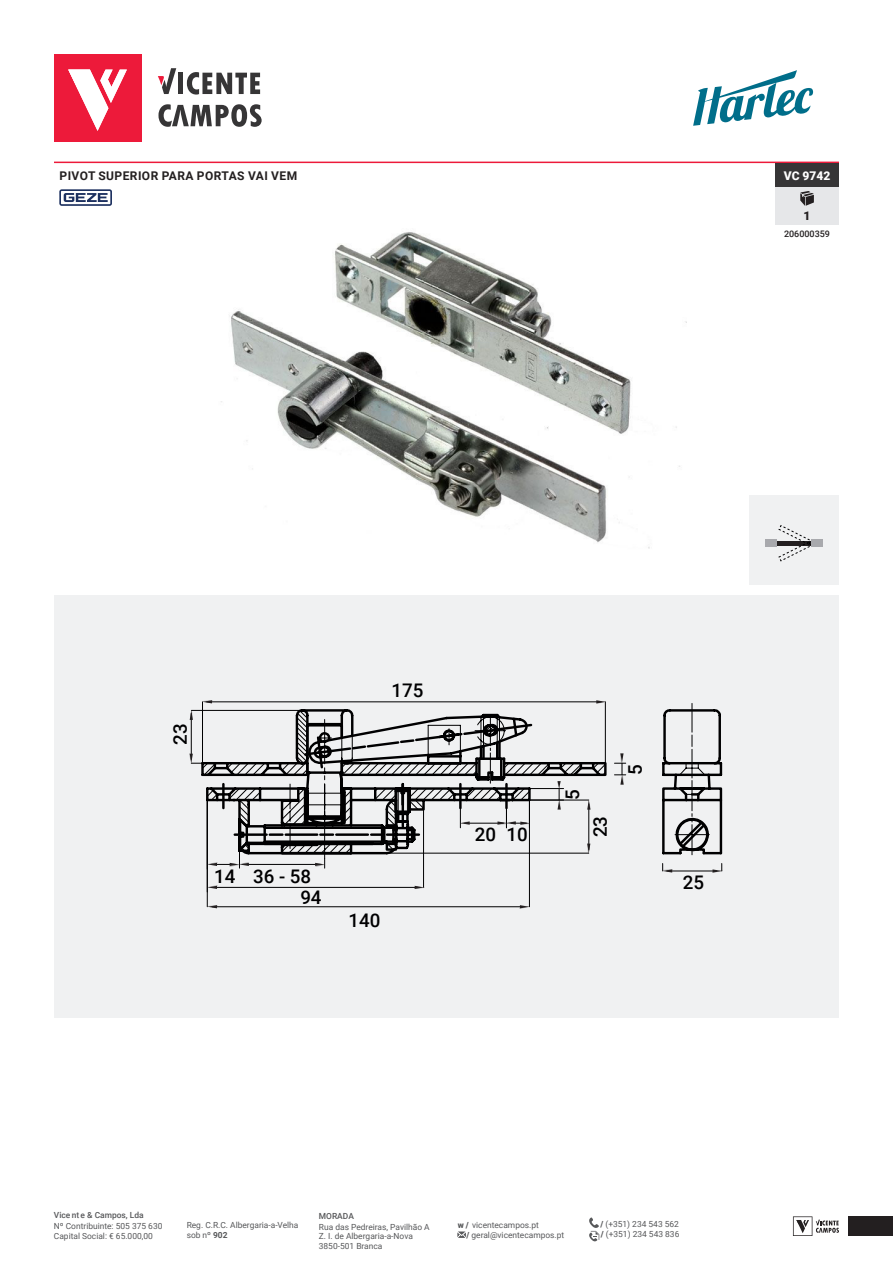
<style>
.page{position:relative;width:893px;height:1263px;background:#fff}
.page>*{position:absolute;margin:0;border:0;box-sizing:border-box;transform-origin:0 0}
.t1{font:500 18.75px/21.6px "Roboto";color:#000001}
.t2{font:700 12px "Roboto";letter-spacing:.035em;color:#231f20}
.t3{font:900 12px "Roboto";color:#fff}
.t4{font:900 12px "Roboto";color:#231f20}
.t5{font:500 9px "Roboto";color:#231f20}
.t6{font:8.4px/9.6px "Roboto";color:#57585a}
.t7{font:500 8.4px "Roboto";color:#57585a}
.s1{font-weight:700}
.s2{font-weight:900}
</style>
<div class="page">
<div style="left:54px;top:54px;width:87px;height:87px;background:#ed1a3a"></div>
<svg style="left:68px;top:70px;width:59px;height:61px"></svg>
<div style="left:178px;top:73px;width:5px;height:21px;background:#363536"></div>
<svg style="left:187px;top:72px;width:73px;height:23px"></svg>
<svg style="left:158px;top:104px;width:104px;height:23px"></svg>
<svg style="left:158px;top:68px;width:18px;height:26px"></svg>
<svg style="left:693px;top:70px;width:120px;height:56px"></svg>
<svg style="left:793px;top:1216px;width:46px;height:20px"></svg>
<svg style="left:457px;top:1231px;width:9px;height:7px"></svg>
<svg style="left:589px;top:1217px;width:10px;height:24px"></svg>
<div style="left:849px;top:1216px;width:44px;height:20px;background:#231f20"></div>
<img style="left:221px;top:232px;width:466px;height:317px">
<hr style="left:54px;top:162px;width:785px;height:1px;background:#ed1a3a">
<div style="left:775px;top:187px;width:64px;height:38px;background:#e6e7e9"></div>
<svg style="left:800px;top:191px;width:14px;height:15px"></svg>
<div style="left:775px;top:163px;width:64px;height:24px;background:#363536"></div>
<div style="left:750px;top:495px;width:89px;height:90px;background:#f0f1f2"></div>
<div style="left:812px;top:539px;width:11px;height:8px;background:#a8a9ad"></div>
<div style="left:766px;top:539px;width:11px;height:8px;background:#a8a9ad"></div>
<svg style="left:778px;top:525px;width:34px;height:37px"></svg>
<div style="left:54px;top:595px;width:785px;height:423px;background:#f0f1f2"></div>
<hr style="left:212px;top:906px;width:311px;height:1px;background:#000001">
<hr style="left:207px;top:800px;width:1px;height:107px;background:#000001">
<hr style="left:529px;top:800px;width:1px;height:107px;background:#000001">
<hr style="left:214px;top:887px;width:204px;height:1px;background:#000001">
<hr style="left:423px;top:809px;width:1px;height:78px;background:#000001">
<hr style="left:239px;top:800px;width:1px;height:68px;background:#000001">
<hr style="left:243px;top:864px;width:77px;height:1px;background:#000001">
<hr style="left:667px;top:870px;width:50px;height:1px;background:#000001">
<svg style="left:206px;top:829px;width:516px;height:27px"></svg>
<svg style="left:237px;top:829px;width:473px;height:25px"></svg>
<hr style="left:191px;top:713px;width:1px;height:46px;background:#000001">
<hr style="left:191px;top:710px;width:112px;height:1px;background:#000001">
<hr style="left:191px;top:763px;width:77px;height:1px;background:#000001">
<svg style="left:520px;top:905px;width:9px;height:3px"></svg>
<svg style="left:207px;top:905px;width:10px;height:3px"></svg>
<svg style="left:415px;top:886px;width:9px;height:3px"></svg>
<svg style="left:207px;top:886px;width:10px;height:3px"></svg>
<svg style="left:208px;top:863px;width:41px;height:3px"></svg>
<svg style="left:315px;top:858px;width:10px;height:10px"></svg>
<svg style="left:587px;top:844px;width:3px;height:9px"></svg>
<svg style="left:190px;top:710px;width:3px;height:10px"></svg>
<svg style="left:190px;top:754px;width:3px;height:9px"></svg>
<svg style="left:200px;top:700px;width:522px;height:129px"></svg>
<svg style="left:712px;top:863px;width:10px;height:9px"></svg>
<svg style="left:662px;top:863px;width:10px;height:9px"></svg>
<svg style="left:59px;top:189px;width:53px;height:17px"></svg>
<p class="t2" style="left:60px;top:168px;width:239px">PIVOT SUPERIOR PARA PORTAS VAI VEM</p>
<p class="t3" style="left:784px;top:167px;width:48px">VC 9742</p>
<p class="t4" style="left:804px;top:207px;width:8px">1</p>
<p class="t5" style="left:784px;top:228px;width:48px">206000359</p>
<p class="t1" style="left:169px;top:745px;width:23px;rotate:-90deg">23</p>
<p class="t1" style="left:391px;top:679px;width:33px">175</p>
<p class="t1" style="left:300px;top:864px;width:23px;text-indent:-86px">14 36 - 58<br>94</p>
<p class="t1" style="left:348px;top:909px;width:33px">140</p>
<p class="t1" style="left:475px;top:823px;width:54px">20 10</p>
<p class="t1" style="left:561px;top:799px;width:12px;rotate:-90deg">5</p>
<p class="t1" style="left:589px;top:837px;width:23px;rotate:-90deg">23</p>
<p class="t1" style="left:624px;top:775px;width:12px;rotate:-90deg">5</p>
<p class="t1" style="left:683px;top:870px;width:23px">25</p>
<p class="t7" style="left:54px;top:1209px;width:91px">Vice nt e &amp; Campos, Lda</p>
<p class="t6" style="left:54px;top:1221px;width:110px">Nº Contribuinte: 505 375 630<br>Capital Social: € 65.000,00</p>
<p class="t6" style="left:187px;top:1220px;width:113px">Reg. C.R.C. Albergaria-a-Velha sob nº <span class="s1">902</span></p>
<p class="t6" style="left:466px;top:1220px;width:99px;line-height:9.1px;text-indent:-9px"><span class="s2">w /</span> vicentecampos.pt<br><span class="s2">/</span> geral@vicentecampos.pt</p>
<p class="t6" style="left:601px;top:1229px;width:80px"><span class="s2">/</span> (+351) 234 543 836</p>
<p class="t7" style="left:319px;top:1210px;width:37px">MORADA</p>
<p class="t6" style="left:319px;top:1221px;width:112px">Rua das Pedreiras, Pavilhão A<br>Z. I. de Albergaria-a-Nova<br>3850-501 Branca</p>
<p class="t6" style="left:600px;top:1219px;width:80px"><span class="s2">/</span> (+351) 234 543 562</p>
</div>
